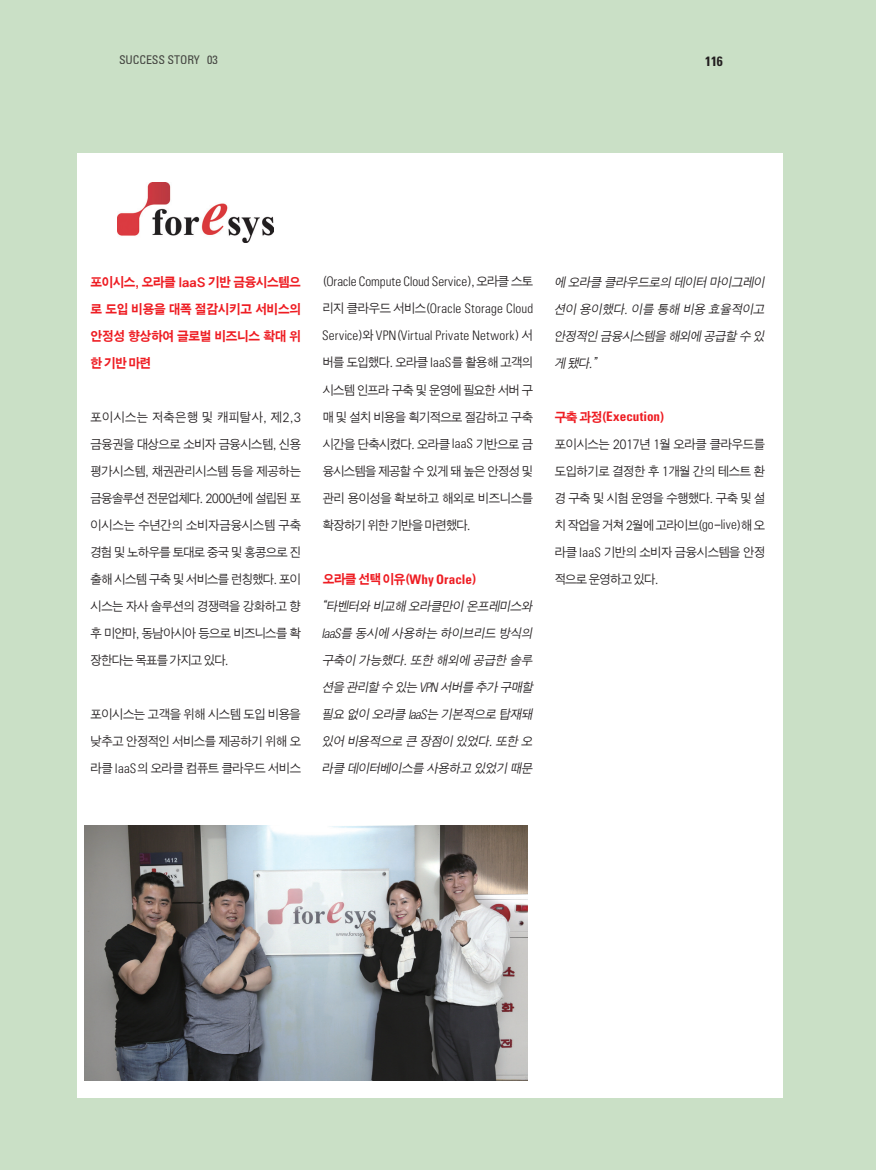
<style>
.page{position:relative;width:876px;height:1170px;background:#fff}
.page>*{position:absolute;margin:0;border:0;box-sizing:border-box;transform-origin:0 0}
.t1{font:700 condensed 13.5px "Univers";color:#231f20}
.오라클-고딕{font:300 condensed 13.2px/27px "Univers";letter-spacing:.015em;color:#231f20;text-align:justify}
.오라클-고딕-2{font:13.2px/27px "SM3 K Gothic";letter-spacing:-.085em;color:#ee1d23;text-align:justify;scale:.94 1}
.오라클-고딕-3{font:700 condensed 13.2px "Univers";letter-spacing:.005em;color:#ee1d23}
.오라클-고딕-4{font:12.75px/27px "SM3 J Gothic 02";letter-spacing:-.105em;color:#231f20;text-align:justify;scale:.94 1}
.오라클-고딕-5{font:italic 12.75px/27px "SM3 J Gothic 02";color:#231f20;text-align:justify;scale:.94 1}
.t2{font:condensed 12px "Univers";letter-spacing:-.005em;color:#231f20}
.s1{font-family:"Univers";font-weight:300;font-stretch:condensed;font-size:13.2px}
.s2{font-family:"SM3 J Gothic 02";font-weight:400;font-stretch:normal;font-size:12.75px}
.s3{font-family:"Univers";font-weight:700;font-stretch:condensed}
.s4{font-family:"SM3 K Gothic";font-weight:400;font-stretch:normal}
</style>
<div class="page">
<div style="left:0;top:0;width:876px;height:1169px;background:#cae0c6"></div>
<div style="left:77px;top:153px;width:705px;height:944px;background:#fff"></div>
<img style="left:84px;top:825px;width:443px;height:255px">
<img style="left:117px;top:182px;width:157px;height:61px">
<p class="t2" style="left:119px;top:52px;width:100px">SUCCESS STORY 03</p>
<p class="t1" style="left:705px;top:53px;width:19px">116</p>
<p class="오라클-고딕-2" style="left:90px;top:268px;width:226px">포이시스, 오라클 IaaS 기반 금융시스템으 로 도입 비용을 대폭 절감시키고 서비스의 안정성 향상하여 글로벌 비즈니스 확대 위 한 기반 마련</p>
<p class="오라클-고딕-4" style="left:90px;top:404px;width:226px">포이시스는 저축은행 및 캐피탈사, 제2,3 금융권을 대상으로 소비자 금융시스템, 신용 평가시스템, 채권관리시스템 등을 제공하는 금융솔루션 전문업체다. 2000년에 설립된 포 이시스는 수년간의 소비자금융시스템 구축 경험 및 노하우를 토대로 중국 및 홍콩으로 진 출해 시스템 구축 및 서비스를 런칭했다. 포이 시스는 자사 솔루션의 경쟁력을 강화하고 향 후 미얀마, 동남아시아 등으로 비즈니스를 확 장한다는 목표를 가지고 있다.</p>
<p class="오라클-고딕-4" style="left:90px;top:701px;width:226px">포이시스는 고객을 위해 시스템 도입 비용을 낮추고 안정적인 서비스를 제공하기 위해 오 라클 <span class="s1">IaaS</span>의 오라클 컴퓨트 클라우드 서비스</p>
<p class="오라클-고딕" style="left:322px;top:268px;width:213px"><span class="s2">(</span>Oracle Compute Cloud Service<span class="s2">), 오라클 스토 리지 클라우드 서비스(</span>Oracle Storage Cloud Service<span class="s2">)와</span> VPN<span class="s2">(</span>Virtual Private Network<span class="s2">) 서</span></p>
<p class="오라클-고딕-4" style="left:322px;top:349px;width:226px">버를 도입했다. 오라클 <span class="s1">IaaS</span>를 활용해 고객의 시스템 인프라 구축 및 운영에 필요한 서버 구 매 및 설치 비용을 획기적으로 절감하고 구축 시간을 단축시켰다. 오라클 <span class="s1">IaaS</span> 기반으로 금 융시스템을 제공할 수 있게 돼 높은 안정성 및 관리 용이성을 확보하고 해외로 비즈니스를 확장하기 위한 기반을 마련했다.</p>
<p class="오라클-고딕-2" style="left:322px;top:565px;width:166px">오라클 선택 이유(<span class="s3">Why Oracle</span>)</p>
<p class="오라클-고딕-5" style="left:322px;top:593px;width:229px">“타벤터와 비교해 오라클만이 온프레미스와 <span class="s1">IaaS</span>를 동시에 사용하는 하이브리드 방식의 구축이 가능했다.또한 해외에 공급한 솔루 션을 관리할 수 있는 <span class="s1">VPN</span> 서버를 추가 구매할 필요 없이 오라클 <span class="s1">IaaS</span>는 기본적으로 탑재돼 있어 비용적으로 큰 장점이 있었다.또한 오 라클 데이터베이스를 사용하고 있었기 때문</p>
<p class="오라클-고딕-5" style="left:554px;top:269px;width:229px">에 오라클 클라우드로의 데이터 마이그레이 션이 용이했다.이를 통해 비용 효율적이고 안정적인 금융시스템을 해외에 공급할 수 있 게 됐다.”</p>
<p class="오라클-고딕-3" style="left:554px;top:408px;width:113px"><span class="s4">구축 과정(</span>Execution<span class="s4">)</span></p>
<p class="오라클-고딕-4" style="left:554px;top:431px;width:226px">포이시스는 2017년 1월 오라클 클라우드를 도입하기로 결정한 후 1개월 간의 테스트 환 경 구축 및 시험 운영을 수행했다. 구축 및 설 치 작업을 거쳐 2월에 고라이브(<span class="s1">go</span>-<span class="s1">live</span>)해 오 라클 <span class="s1">IaaS</span> 기반의 소비자 금융시스템을 안정 적으로 운영하고 있다.</p>
</div>
